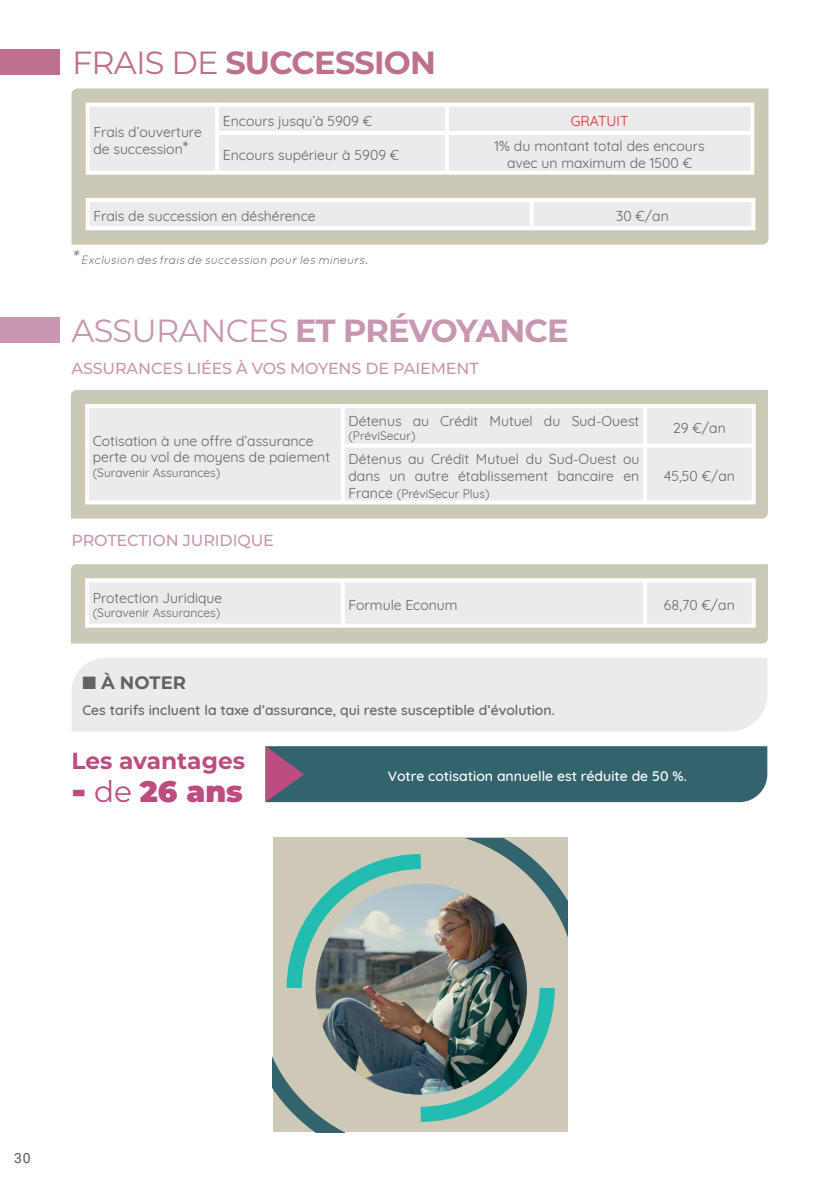
<style>
.page{position:relative;width:840px;height:1191px;background:#fff}
.page>*{position:absolute;margin:0;border:0;box-sizing:border-box;transform-origin:0 0}
.t1{font:700 32px "Montserrat";letter-spacing:-.03em;color:#c996b1}
.t2{font:700 32px "Montserrat";letter-spacing:-.025em;color:#bf708e}
.t3{font:900 29.6px "Montserrat";color:#bd4c7f}
.t4{font:700 23.2px "Montserrat";color:#bd4c7f}
.t5{font:700 18px "Montserrat";color:#636366}
.t6{font:500 16px "Montserrat";letter-spacing:-.01em;color:#c996b1}
.t7{font:14px/16.8px "Quicksand";color:#636366}
.t8{font:500 14px "Quicksand";color:#636366}
.t9{font:500 14px "Quicksand";color:#fff}
.t10{font:14px "Quicksand";color:#ee1d23}
.t11{font:14px "Roboto";color:#57585a}
.t12{font:12px "Quicksand";color:#636366}
.t13{font:italic 12px "Quicksand";letter-spacing:-.015em;color:#636366}
.s1{font-weight:400}
.s2{font-size:18px}
.s3{font-size:20px}
.s4{font-size:14px}
.s5{font-size:38px}
</style>
<div class="page">
<div style="left:71px;top:390px;width:696px;height:128px;background:#ccc8b6"></div>
<div style="left:71px;top:564px;width:696px;height:79px;background:#ccc8b6"></div>
<div style="left:89px;top:408px;width:662px;height:92px;background:#eaebea"></div>
<hr style="left:85px;top:408px;width:4px;height:38px;background:#fff">
<svg style="left:340px;top:408px;width:4px;height:36px"></svg>
<hr style="left:85px;top:446px;width:4px;height:54px;background:#fff">
<svg style="left:340px;top:448px;width:4px;height:52px"></svg>
<hr style="left:85px;top:404px;width:257px;height:4px;background:#fff">
<hr style="left:342px;top:404px;width:302px;height:4px;background:#fff">
<hr style="left:340px;top:444px;width:304px;height:4px;background:#fff">
<hr style="left:85px;top:500px;width:257px;height:4px;background:#fff">
<hr style="left:342px;top:500px;width:302px;height:4px;background:#fff">
<hr style="left:644px;top:404px;width:111px;height:4px;background:#fff">
<hr style="left:644px;top:444px;width:111px;height:4px;background:#fff">
<hr style="left:644px;top:500px;width:111px;height:4px;background:#fff">
<svg style="left:642px;top:408px;width:4px;height:36px"></svg>
<svg style="left:642px;top:448px;width:4px;height:52px"></svg>
<svg style="left:751px;top:408px;width:4px;height:36px"></svg>
<svg style="left:751px;top:448px;width:4px;height:52px"></svg>
<div style="left:89px;top:582px;width:662px;height:41px;background:#eaebea"></div>
<hr style="left:85px;top:582px;width:4px;height:41px;background:#fff">
<svg style="left:340px;top:582px;width:4px;height:41px"></svg>
<svg style="left:85px;top:578px;width:257px;height:4px"></svg>
<svg style="left:342px;top:578px;width:302px;height:4px"></svg>
<svg style="left:85px;top:623px;width:257px;height:4px"></svg>
<svg style="left:342px;top:623px;width:302px;height:4px"></svg>
<svg style="left:644px;top:578px;width:111px;height:4px"></svg>
<svg style="left:644px;top:623px;width:111px;height:4px"></svg>
<svg style="left:642px;top:582px;width:4px;height:41px"></svg>
<svg style="left:751px;top:582px;width:4px;height:41px"></svg>
<div style="left:0;top:317px;width:59px;height:25px;background:#c996b1"></div>
<div style="left:71px;top:658px;width:695px;height:73px;background:#eaebea"></div>
<div style="left:265px;top:746px;width:501px;height:56px;background:#33646e"></div>
<div style="left:71px;top:88px;width:697px;height:156px;background:#ccc8b6"></div>
<div style="left:0;top:49px;width:60px;height:25px;background:#bf708e"></div>
<div style="left:90px;top:107px;width:659px;height:64px;background:#eaebea"></div>
<hr style="left:86px;top:107px;width:4px;height:26px;background:#fff">
<hr style="left:215px;top:107px;width:4px;height:24px;background:#fff">
<hr style="left:86px;top:133px;width:4px;height:38px;background:#fff">
<hr style="left:215px;top:135px;width:4px;height:36px;background:#fff">
<hr style="left:86px;top:103px;width:131px;height:4px;background:#fff">
<hr style="left:217px;top:103px;width:229px;height:4px;background:#fff">
<hr style="left:215px;top:131px;width:231px;height:4px;background:#fff">
<svg style="left:86px;top:171px;width:131px;height:4px"></svg>
<svg style="left:217px;top:171px;width:229px;height:4px"></svg>
<hr style="left:446px;top:103px;width:307px;height:4px;background:#fff">
<hr style="left:446px;top:131px;width:307px;height:4px;background:#fff">
<svg style="left:446px;top:171px;width:307px;height:4px"></svg>
<svg style="left:444px;top:107px;width:4px;height:24px"></svg>
<svg style="left:444px;top:135px;width:4px;height:36px"></svg>
<svg style="left:749px;top:107px;width:4px;height:24px"></svg>
<svg style="left:749px;top:135px;width:4px;height:36px"></svg>
<div style="left:90px;top:202px;width:661px;height:24px;background:#eaebea"></div>
<hr style="left:86px;top:202px;width:4px;height:24px;background:#fff">
<hr style="left:86px;top:198px;width:445px;height:4px;background:#fff">
<hr style="left:531px;top:198px;width:224px;height:4px;background:#fff">
<hr style="left:529px;top:202px;width:4px;height:24px;background:#fff">
<hr style="left:751px;top:202px;width:4px;height:24px;background:#fff">
<hr style="left:86px;top:226px;width:445px;height:4px;background:#fff">
<hr style="left:531px;top:226px;width:224px;height:4px;background:#fff">
<svg style="left:272px;top:838px;width:295px;height:294px;background:#92a096"></svg>
<h1 class="t2" style="left:72px;top:39px;width:365px"><span class="s1">FRAIS DE</span> SUCCESSION</h1>
<p class="t7" style="left:93px;top:122px;width:110px">Frais d’ouverture de succession<span class="s2">*</span></p>
<p class="t7" style="left:223px;top:111px;width:151px">Encours jusqu’à 5909 €</p>
<p class="t10" style="left:570px;top:110px;width:59px">GRATUIT</p>
<p class="t7" style="left:223px;top:145px;width:178px">Encours supérieur à 5909 €</p>
<p class="t7" style="left:494px;top:137px;width:211px;text-align:center">1% du montant total des encours avec un maximum de 1500 €</p>
<p class="t7" style="left:93px;top:206px;width:224px">Frais de succession en déshérence</p>
<p class="t7" style="left:615px;top:206px;width:54px">30 €/an</p>
<p class="t13" style="left:72px;top:253px;width:297px"><span class="s3">*</span>Exclusion des frais de succession pour les mineurs.</p>
<h1 class="t1" style="left:71px;top:307px;width:498px"><span class="s1">ASSURANCES</span> ET PRÉVOYANCE</h1>
<p class="t6" style="left:71px;top:357px;width:408px">ASSURANCES LIÉES À VOS MOYENS DE PAIEMENT</p>
<p class="t7" style="left:93px;top:431px;width:239px">Cotisation à une offre d’assurance perte ou vol de moyens de paiement</p>
<p class="t12" style="left:93px;top:463px;width:129px">(Suravenir Assurances)</p>
<p class="t6" style="left:71px;top:529px;width:204px">PROTECTION JURIDIQUE</p>
<p class="t7" style="left:348px;top:411px;width:292px">Détenus au Crédit Mutuel du Sud-Ouest</p>
<p class="t12" style="left:348px;top:426px;width:69px">(PréviSecur)</p>
<p class="t7" style="left:348px;top:449px;width:292px">Détenus au Crédit Mutuel du Sud-Ouest ou dans un autre établissement bancaire en</p>
<p class="t12" style="left:348px;top:484px;width:142px"><span class="s4">France</span> (PréviSecur Plus)</p>
<p class="t7" style="left:672px;top:418px;width:54px">29 €/an</p>
<p class="t7" style="left:663px;top:466px;width:73px">45,50 €/an</p>
<p class="t7" style="left:93px;top:588px;width:131px">Protection Juridique</p>
<p class="t12" style="left:93px;top:603px;width:129px">(Suravenir Assurances)</p>
<p class="t7" style="left:348px;top:595px;width:111px">Formule Econum</p>
<p class="t7" style="left:663px;top:595px;width:72px">68,70 €/an</p>
<p class="t5" style="left:82px;top:670px;width:105px">■ À NOTER</p>
<p class="t8" style="left:82px;top:699px;width:473px">Ces tarifs incluent la taxe d’assurance, qui reste susceptible d’évolution.</p>
<h3 class="t4" style="left:71px;top:743px;width:175px">Les avantages</h3>
<h2 class="t3" style="left:71px;top:769px;width:173px"><span class="s5">-</span> <span class="s1">de</span> 26 ans</h2>
<p class="t9" style="left:388px;top:765px;width:300px">Votre cotisation annuelle est réduite de 50 %.</p>
<p class="t11" style="left:14px;top:1148px;width:18px">30</p>
</div>
